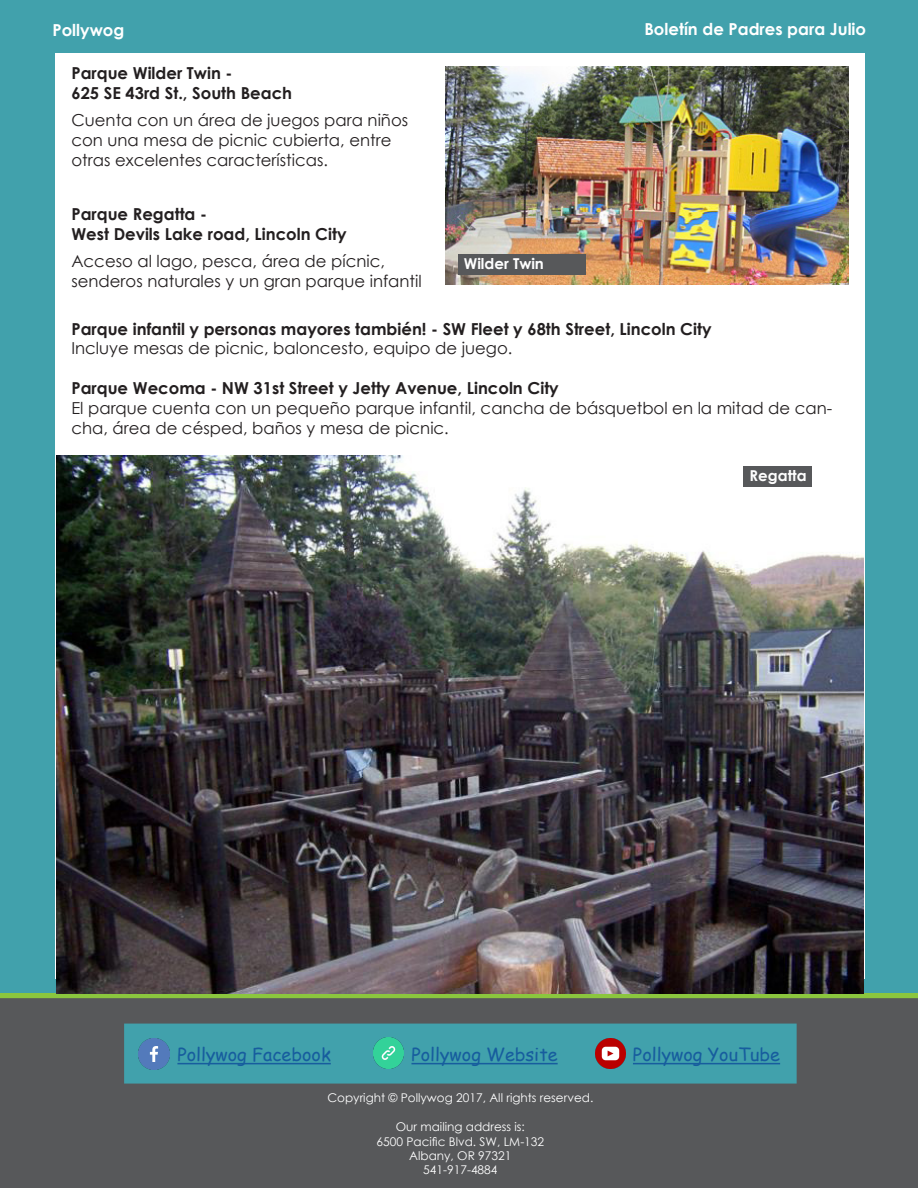
<style>
.page{position:relative;width:918px;height:1188px;background:#fff}
.page>*{position:absolute;margin:0;border:0;box-sizing:border-box;transform-origin:0 0}
.t1{font:18px "Comic Sans MS";color:#175d9e}
.t2{font:16.5px/19.8px "Century Gothic";color:#231f20}
.t3{font:700 16.5px/19.8px "Century Gothic";color:#231f20}
.t4{font:700 16.5px "Century Gothic";color:#fff}
.t5{font:700 15px "Century Gothic";color:#fff}
.t6{font:12px/14.4px "Century Gothic";color:#fff;text-align:center}
</style>
<div class="page">
<div style="left:0;top:0;width:918px;height:993px;background:#41a1ac"></div>
<div style="left:55px;top:54px;width:810px;height:925px;background:#fff"></div>
<div style="left:0;top:993px;width:918px;height:7px;background:#8bc63e"></div>
<div style="left:0;top:998px;width:918px;height:190px;background:#57585a"></div>
<div style="left:126px;top:1025px;width:669px;height:57px;background:#41a1ac"></div>
<hr style="left:177px;top:1063px;width:154px;height:1px;background:#175d9e">
<hr style="left:411px;top:1063px;width:147px;height:1px;background:#175d9e">
<hr style="left:633px;top:1063px;width:147px;height:1px;background:#175d9e">
<div style="left:124px;top:1024px;width:673px;height:60px;border:3px solid #41a1ac"></div>
<img style="left:139px;top:1039px;width:30px;height:31px">
<img style="left:373px;top:1038px;width:31px;height:30px">
<img style="left:595px;top:1038px;width:31px;height:31px">
<img style="left:446px;top:67px;width:402px;height:217px">
<div style="left:458px;top:254px;width:128px;height:21px;background:#57585a"></div>
<img style="left:57px;top:455px;width:807px;height:538px">
<div style="left:744px;top:466px;width:68px;height:21px;background:#57585a"></div>
<p class="t4" style="left:52px;top:18px;width:73px">Pollywog</p>
<p class="t4" style="left:644px;top:17px;width:223px">Boletín de Padres para Julio</p>
<p class="t3" style="left:71px;top:62px;width:222px">Parque Wilder Twin -<br>625 SE 43rd St., South Beach</p>
<p class="t2" style="left:71px;top:110px;width:338px">Cuenta con un área de juegos para niños con una mesa de picnic cubierta, entre otras excelentes características.</p>
<p class="t3" style="left:71px;top:204px;width:277px">Parque Regatta -<br>West Devils Lake road, Lincoln City</p>
<p class="t2" style="left:71px;top:251px;width:352px">Acceso al lago, pesca, área de pícnic, senderos naturales y un gran parque infantil</p>
<p class="t3" style="left:71px;top:318px;width:642px">Parque infantil y personas mayores también! - SW Fleet y 68th Street, Lincoln City</p>
<p class="t2" style="left:71px;top:338px;width:442px">Incluye mesas de picnic, baloncesto, equipo de juego.</p>
<p class="t3" style="left:71px;top:377px;width:489px">Parque Wecoma - NW 31st Street y Jetty Avenue, Lincoln City</p>
<p class="t2" style="left:71px;top:398px;width:762px">El parque cuenta con un pequeño parque infantil, cancha de básquetbol en la mitad de can&shy;cha, área de césped, baños y mesa de picnic.</p>
<p class="t5" style="left:464px;top:252px;width:82px">Wilder Twin</p>
<p class="t5" style="left:750px;top:464px;width:59px">Regatta</p>
<p class="t1" style="left:177px;top:1041px;width:155px">Pollywog Facebook</p>
<p class="t1" style="left:411px;top:1041px;width:148px">Pollywog Website</p>
<p class="t1" style="left:633px;top:1041px;width:149px">Pollywog YouTube</p>
<p class="t6" style="left:327px;top:1091px;width:267px">Copyright © Pollywog 2017, All rights reserved.</p>
<p class="t6" style="left:377px;top:1120px;width:169px">Our mailing address is:<br>6500 Pacific Blvd. SW, LM-132<br>Albany, OR 97321<br>541-917-4884</p>
</div>
